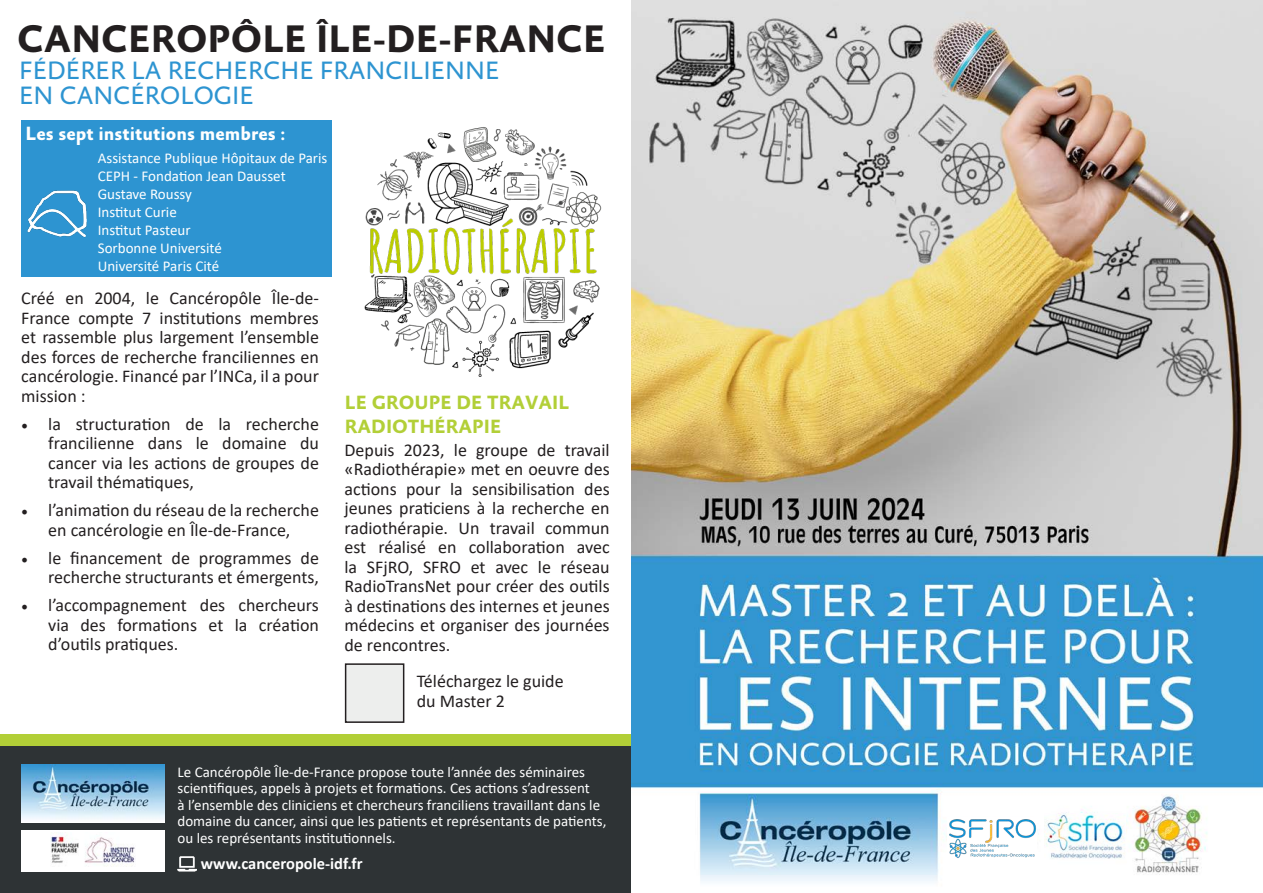
<style>
.page{position:relative;width:1263px;height:893px;background:#fff}
.page>*{position:absolute;margin:0;border:0;box-sizing:border-box;transform-origin:0 0}
.t1{font:700 39px "Absara Sans TF";color:#231f20}
.t2{font:25.5px "Absara Sans TF";color:#2d94d1}
.t3{font:700 19.5px/23.4px "Absara Sans";color:#b2cf37}
.Texte{font:700 19.5px "Absara Sans TF";color:#fff}
.Texte-2{font:18px/19.5px "Calibri";color:#231f20;text-align:justify}
.t4{font:700 16.5px "Calibri";color:#fff}
.Texte-3{font:15px/16.5px "Calibri";color:#fff}
.s1{font-family:"Minion Pro"}
</style>
<div class="page">
<img style="left:631px;top:0;width:632px;height:882px">
<img style="left:1044px;top:813px;width:81px;height:47px">
<img style="left:947px;top:817px;width:90px;height:43px">
<div style="left:21px;top:120px;width:311px;height:156px;background:#2d94d1"></div>
<img style="left:27px;top:190px;width:60px;height:48px">
<img style="left:364px;top:127px;width:238px;height:250px">
<div style="left:346px;top:664px;width:58px;height:58px;background:#edeeed"></div>
<div style="left:345px;top:663px;width:59px;height:60px;border:2px solid #231f20"></div>
<div style="left:0;top:734px;width:630px;height:13px;background:#b2cf37"></div>
<div style="left:0;top:746px;width:630px;height:147px;background:#2e3335"></div>
<div style="left:21px;top:830px;width:144px;height:42px;background:#fff"></div>
<img style="left:50px;top:835px;width:85px;height:32px">
<img style="left:21px;top:765px;width:144px;height:57px">
<img style="left:178px;top:857px;width:18px;height:15px">
<p class="t1" style="left:17px;top:18px;width:590px">CANCEROPÔLE ÎLE-DE-FRANCE</p>
<p class="t2" style="left:19px;top:57px;width:482px">FÉDÉRER LA RECHERCHE FRANCILIENNE</p>
<p class="t2" style="left:19px;top:83px;width:236px">EN CANCÉROLOGIE</p>
<p class="Texte" style="left:26px;top:124px;width:261px">Les sept institutions membres :</p>
<p class="Texte-3" style="left:98px;top:149px;width:231px">Assistance Publique Hôpitaux de Paris</p>
<p class="Texte-3" style="left:98px;top:167px;width:189px">CEPH - Fondation Jean Dausset</p>
<p class="Texte-3" style="left:98px;top:185px;width:96px">Gustave Roussy</p>
<p class="Texte-3" style="left:98px;top:203px;width:81px">Institut Curie</p>
<p class="Texte-3" style="left:98px;top:221px;width:94px">Institut Pasteur</p>
<p class="Texte-3" style="left:98px;top:239px;width:126px">Sorbonne Université</p>
<p class="Texte-3" style="left:98px;top:257px;width:123px">Université Paris Cité</p>
<p class="Texte-2" style="left:21px;top:288px;width:299px">Créé en 2004, le Cancéropôle Île-de-France compte 7 institutions membres et rassemble plus largement l’ensemble des forces de recherche franciliennes en cancérologie. Financé par l’INCa, il a pour mission :</p>
<p class="Texte-2" style="left:48px;top:413px;width:272px;text-indent:-27px"><span class="s1">•</span> la structuration de la recherche francilienne dans le domaine du cancer via les actions de groupes de travail thématiques,</p>
<p class="Texte-2" style="left:21px;top:500px;width:299px;text-align:center"><span class="s1">•</span> l’animation du réseau de la recherche en cancérologie en Île-de-France,</p>
<p class="Texte-2" style="left:21px;top:547px;width:299px;text-align:right"><span class="s1">•</span> le financement de programmes de recherche structurants et émergents,</p>
<p class="Texte-2" style="left:48px;top:595px;width:272px;text-indent:-27px"><span class="s1">•</span> l’accompagnement des chercheurs via des formations et la création d’outils pratiques.</p>
<p class="t3" style="left:345px;top:392px;width:226px">LE GROUPE DE TRAVAIL<br>RADIOTHÉRAPIE</p>
<p class="Texte-2" style="left:344px;top:440px;width:267px">Depuis 2023, le groupe de travail «Radiothérapie» met en oeuvre des actions pour la sensibilisation des jeunes praticiens à la recherche en radiothérapie. Un travail commun est réalisé en collaboration avec la SFjRO, SFRO et avec le réseau RadioTransNet pour créer des outils à destinations des internes et jeunes médecins et organiser des journées de rencontres.</p>
<p class="Texte-2" style="left:417px;top:671px;width:148px">Téléchargez le guide du Master 2</p>
<p class="Texte-3" style="left:178px;top:763px;width:430px">Le Cancéropôle Île-de-France propose toute l’année des séminaires scientifiques, appels à projets et formations. Ces actions s’adressent<br>à l’ensemble des cliniciens et chercheurs franciliens travaillant dans le domaine du cancer, ainsi que les patients et représentants de patients, ou les représentants institutionnels.</p>
<p class="t4" style="left:201px;top:851px;width:163px">www.canceropole-idf.fr</p>
</div>
